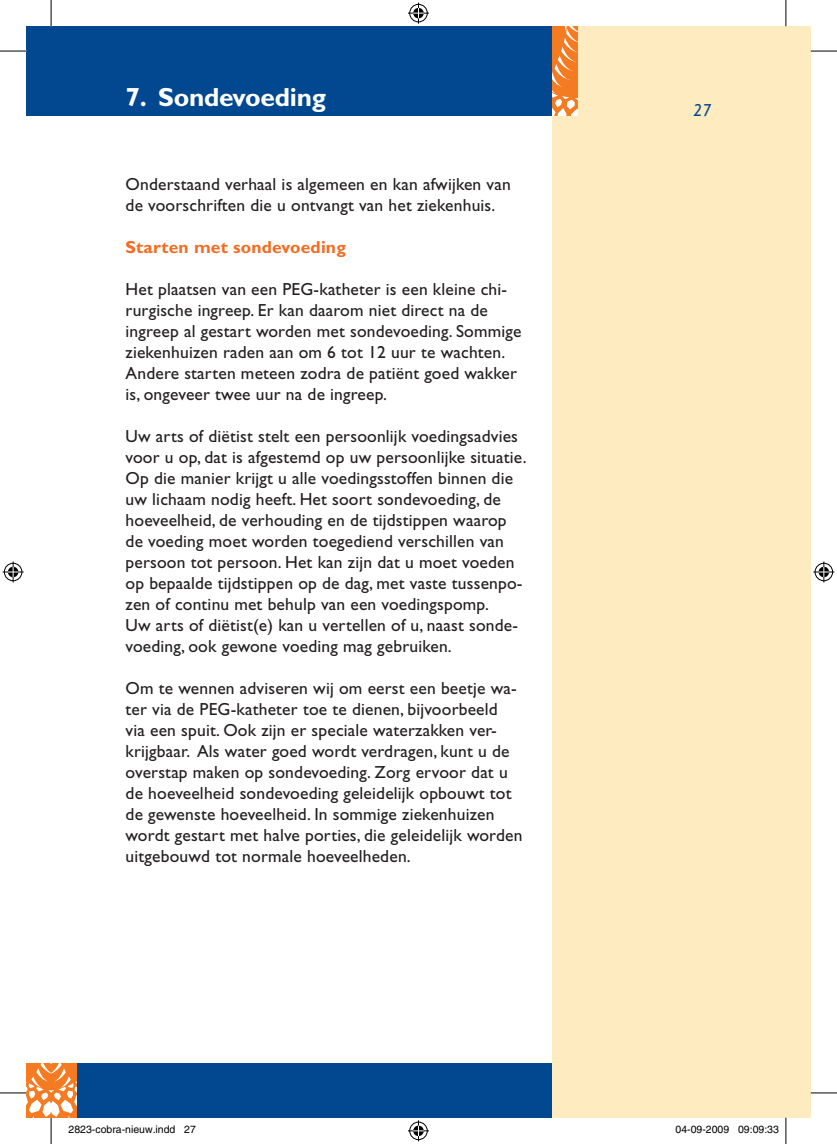
<style>
.page{position:relative;width:837px;height:1144px;background:#fff}
.page>*{position:absolute;margin:0;border:0;box-sizing:border-box;transform-origin:0 0}
.t1{font:700 26.25px "Gill Sans";letter-spacing:-.01em;color:#fff}
.t2{font:17.5px/21px "Gill Sans";letter-spacing:.01em;color:#231f20}
.t3{font:700 17.5px "Gill Sans";letter-spacing:.01em;color:#f36c21}
.t4{font:italic 17.5px "Gill Sans";color:#014890}
.t5{font:10.5px "Helvetica";color:#000}
</style>
<div class="page">
<div style="left:26px;top:26px;width:25px;height:90px;background:#014890"></div>
<div style="left:75px;top:1063px;width:477px;height:55px;background:#014890"></div>
<div style="left:51px;top:26px;width:501px;height:90px;background:#014890"></div>
<div style="left:552px;top:26px;width:258px;height:1092px;background:#feebbf"></div>
<svg style="left:552px;top:26px;width:25px;height:90px;background:#f59249"></svg>
<svg style="left:0;top:51px;width:26px;height:1px"></svg>
<svg style="left:810px;top:51px;width:26px;height:1px"></svg>
<svg style="left:810px;top:1092px;width:26px;height:1px"></svg>
<svg style="left:51px;top:0;width:1px;height:26px"></svg>
<svg style="left:785px;top:0;width:1px;height:26px"></svg>
<svg style="left:785px;top:1118px;width:1px;height:26px"></svg>
<svg style="left:408px;top:3px;width:21px;height:21px"></svg>
<svg style="left:408px;top:1120px;width:21px;height:21px"></svg>
<svg style="left:3px;top:561px;width:21px;height:21px"></svg>
<svg style="left:813px;top:561px;width:21px;height:21px"></svg>
<svg style="left:0;top:1063px;width:77px;height:81px"></svg>
<div style="left:675px;top:1126px;width:6px;height:8px;border:1px solid #fff;border-radius:50%"></div>
<svg style="left:676px;top:1126px;width:5px;height:8px"></svg>
<div style="left:737px;top:1126px;width:6px;height:8px;border:1px solid #fff;border-radius:50%"></div>
<svg style="left:738px;top:1126px;width:5px;height:8px"></svg>
<h1 class="t1" style="left:125px;top:81px;width:202px">7. Sondevoeding</h1>
<p class="t2" style="left:125px;top:173px;width:386px">Onderstaand verhaal is algemeen en kan afwijken van de voorschriften die u ontvangt van het ziekenhuis.</p>
<p class="t3" style="left:125px;top:236px;width:222px">Starten met sondevoeding</p>
<p class="t2" style="left:125px;top:278px;width:397px">Het plaatsen van een PEG-katheter is een kleine chi&shy;rurgische ingreep. Er kan daarom niet direct na de ingreep al gestart worden met sondevoeding. Sommige ziekenhuizen raden aan om 6 tot 12 uur te wachten.<br>Andere starten meteen zodra de patiënt goed wakker is, ongeveer twee uur na de ingreep.</p>
<p class="t2" style="left:125px;top:425px;width:402px">Uw arts of diëtist stelt een persoonlijk voedingsadvies voor u op, dat is afgestemd op uw persoonlijke situatie.<br>Op die manier krijgt u alle voedingsstoffen binnen die uw lichaam nodig heeft. Het soort sondevoeding, de hoeveelheid, de verhouding en de tijdstippen waarop de voeding moet worden toegediend verschillen van persoon tot persoon. Het kan zijn dat u moet voeden op bepaalde tijdstippen op de dag, met vaste tussenpo&shy;zen of continu met behulp van een voedingspomp.<br>Uw arts of diëtist(e) kan u vertellen of u, naast sonde&shy;voeding, ook gewone voeding mag gebruiken.</p>
<p class="t2" style="left:125px;top:677px;width:398px">Om te wennen adviseren wij om eerst een beetje wa&shy;ter via de PEG-katheter toe te dienen, bijvoorbeeld<br>via een spuit. Ook zijn er speciale waterzakken ver&shy;krijgbaar. Als water goed wordt verdragen, kunt u de overstap maken op sondevoeding. Zorg ervoor dat u de hoeveelheid sondevoeding geleidelijk opbouwt tot de gewenste hoeveelheid. In sommige ziekenhuizen wordt gestart met halve porties, die geleidelijk worden uitgebouwd tot normale hoeveelheden.</p>
<p class="t4" style="left:693px;top:100px;width:18px">27</p>
<p class="t5" style="left:69px;top:1124px;width:129px">2823-cobra-nieuw.indd 27</p>
<p class="t5" style="left:675px;top:1124px;width:105px">04-09-2009 09:09:33</p>
</div>
